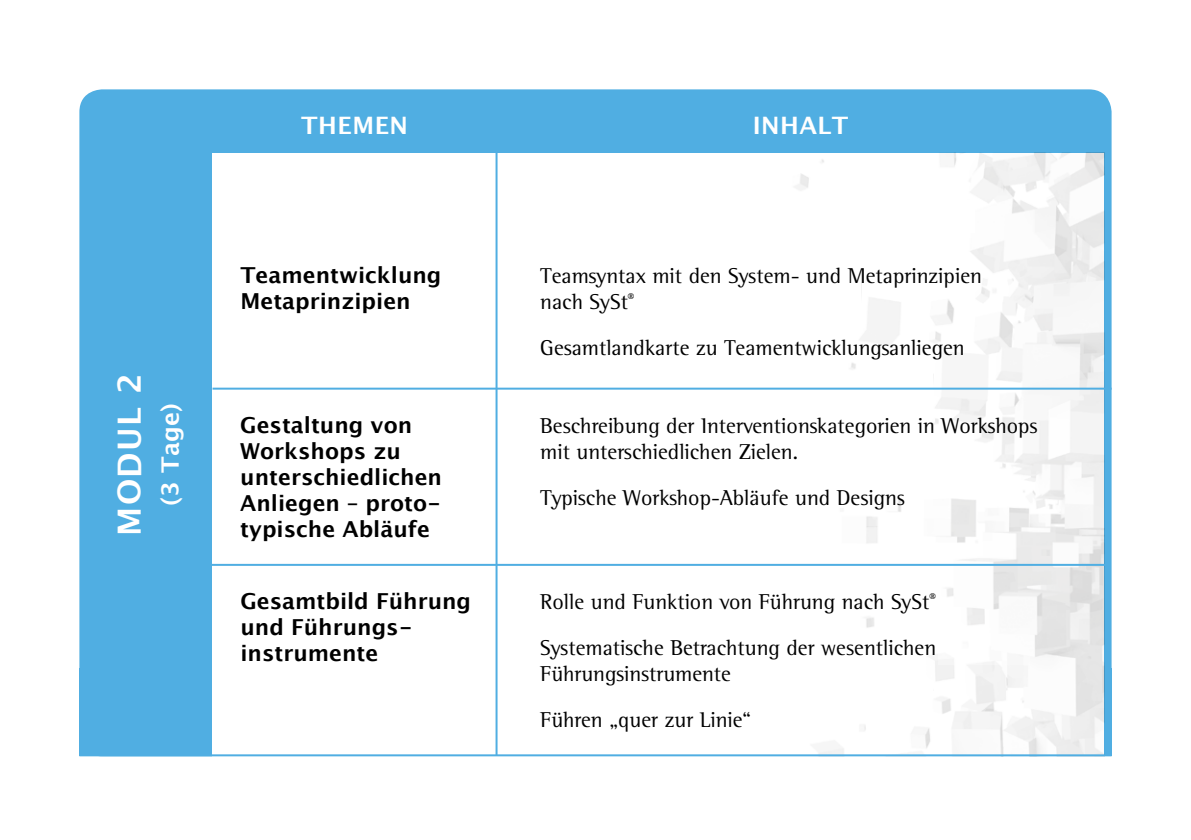
<style>
.page{position:relative;width:1191px;height:840px;background:#fff}
.page>*{position:absolute;margin:0;border:0;box-sizing:border-box;transform-origin:0 0}
.t1{font:700 32px "Lucida Grande";letter-spacing:.04em;color:#fff}
.t2{font:700 24px "Lucida Grande";letter-spacing:.02em;color:#fff}
.t3{font:22px/46px "Rotis Semi Serif";color:#000}
.t4{font:700 22px/26px "Lucida Grande";color:#000}
</style>
<div class="page">
<div style="left:79px;top:89px;width:1032px;height:666px;background:#50aee2;border-radius:23px"></div>
<div style="left:212px;top:153px;width:892px;height:619px;background:#fff"></div>
<img style="left:564px;top:153px;width:540px;height:601px">
<hr style="left:79px;top:754px;width:1032px;height:2px;background:#50aee2">
<hr style="left:495px;top:141px;width:2px;height:614px;background:#50aee2">
<hr style="left:212px;top:563px;width:893px;height:2px;background:#50aee2">
<div style="left:938px;top:628px;width:92px;height:36px;background:#fff"></div>
<div style="left:901px;top:171px;width:53px;height:78px;background:#fff"></div>
<div style="left:821px;top:272px;width:40px;height:44px;background:#fff"></div>
<div style="left:880px;top:265px;width:42px;height:33px;background:#fff"></div>
<div style="left:933px;top:200px;width:42px;height:32px;background:#fff"></div>
<div style="left:832px;top:173px;width:46px;height:39px;background:#fff"></div>
<div style="left:891px;top:365px;width:42px;height:32px;background:#fff"></div>
<hr style="left:212px;top:387px;width:899px;height:2px;background:#50aee2">
<h1 class="t1" style="left:103px;top:535px;width:164px;rotate:-90deg">MODUL 2</h1>
<p class="t2" style="left:151px;top:505px;width:104px;rotate:-90deg">(3 Tage)</p>
<p class="t2" style="left:301px;top:106px;width:108px">THEMEN</p>
<p class="t2" style="left:752px;top:106px;width:97px">INHALT</p>
<p class="t4" style="left:240px;top:262px;width:202px">Teamentwicklung</p>
<p class="t3" style="left:540px;top:252px;width:443px">Teamsyntax mit den System- und Metaprinzipien</p>
<p class="t4" style="left:240px;top:288px;width:172px">Metaprinzipien</p>
<p class="t3" style="left:540px;top:278px;width:426px">nach SySt<sup>®<br></sup>Gesamtlandkarte zu Teamentwicklungsanliegen</p>
<p class="t4" style="left:240px;top:412px;width:203px">Gestaltung von<br>Workshops zu unterschiedlichen<br>Anliegen – proto&shy;typische Abläufe</p>
<p class="t4" style="left:240px;top:588px;width:232px">Gesamtbild Führung und Führungs&shy;instrumente</p>
<p class="t3" style="left:540px;top:412px;width:499px;line-height:26px">Beschreibung der Interventionskategorien in Workshops mit unterschiedlichen Zielen.</p>
<p class="t3" style="left:540px;top:474px;width:366px">Typische Workshop-Abläufe und Designs</p>
<p class="t3" style="left:540px;top:578px;width:397px">Rolle und Funktion von Führung nach SySt<sup>®<br></sup>Systematische Betrachtung der wesentlichen</p>
<p class="t3" style="left:540px;top:650px;width:213px">Führungsinstrumente<br>Führen „quer zur Linie“</p>
</div>
